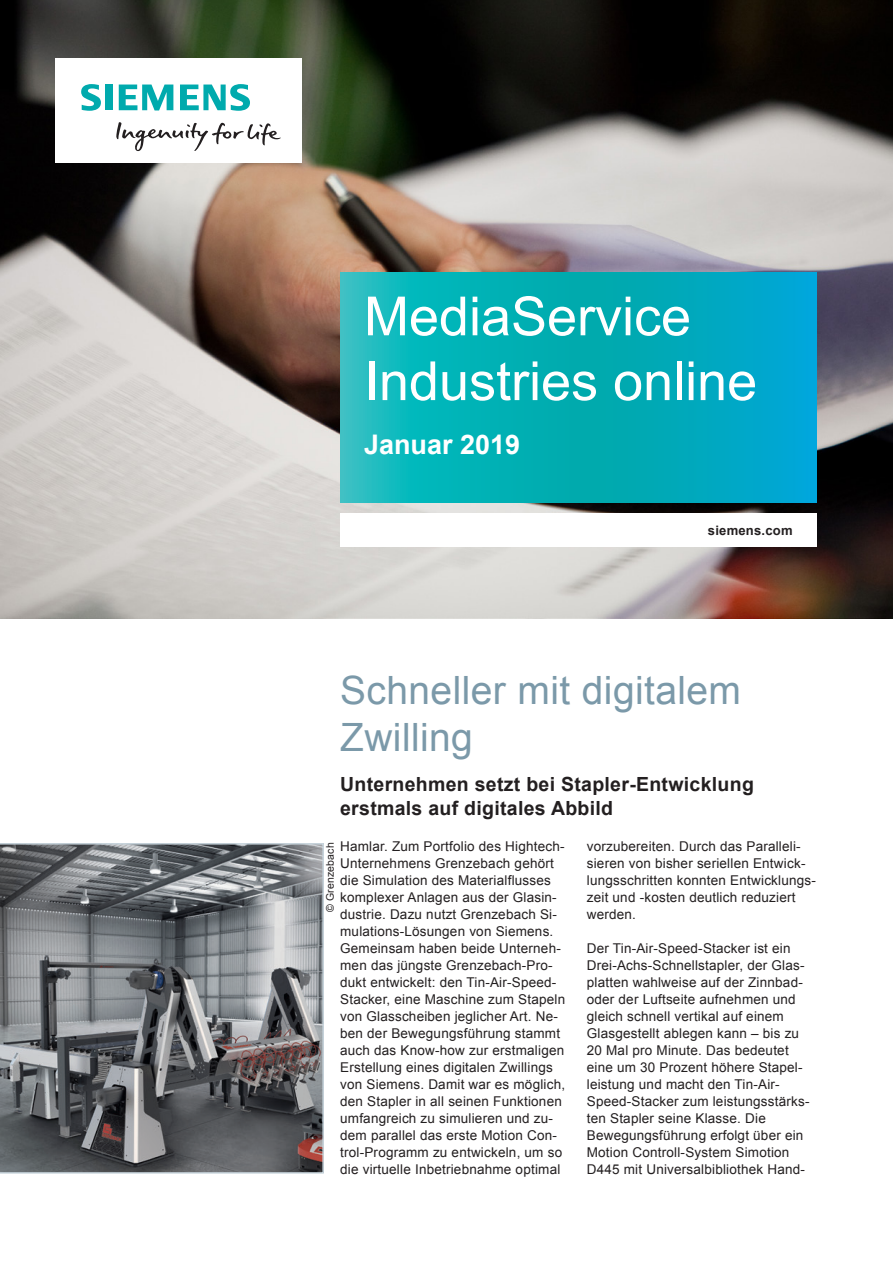
<style>
.page{position:relative;width:893px;height:1263px;background:#fff}
.page>*{position:absolute;margin:0;border:0;box-sizing:border-box;transform-origin:0 0}
.t1{font:54px/64.8px "Arial";color:#fff}
.t2{font:39px/46.8px "Arial";letter-spacing:.01em;color:#7b99a9}
.t3{font:700 27px "Arial";color:#fff}
.t4{font:700 19.5px/23.4px "Arial";letter-spacing:.015em;color:#231f20}
.t5{font:13.5px/17px "Arial";letter-spacing:.015em;color:#231f20}
.t6{font:700 13.05px "Arial";letter-spacing:.015em;color:#231f20}
.t7{font:10.5px "Arial";letter-spacing:.02em;color:#231f20}
</style>
<div class="page">
<img style="left:0;top:0;width:893px;height:619px">
<svg style="left:340px;top:272px;width:476px;height:230px;background:#05aebc"></svg>
<div style="left:340px;top:514px;width:476px;height:33px;background:#fff"></div>
<div style="left:55px;top:58px;width:246px;height:104px;background:#fff"></div>
<svg style="left:116px;top:122px;width:165px;height:29px"></svg>
<svg style="left:81px;top:84px;width:31px;height:27px"></svg>
<svg style="left:119px;top:85px;width:54px;height:25px"></svg>
<svg style="left:180px;top:84px;width:70px;height:27px"></svg>
<svg style="left:0;top:843px;width:324px;height:331px;background:#717377"></svg>
<h1 class="t1" style="left:364px;top:284px;width:395px">MediaService<br>Industries online</h1>
<h3 class="t3" style="left:364px;top:427px;width:158px">Januar 2019</h3>
<p class="t6" style="left:708px;top:522px;width:86px">siemens.com</p>
<h2 class="t2" style="left:340px;top:667px;width:402px">Schneller mit digitalem<br>Zwilling</h2>
<h3 class="t4" style="left:340px;top:773px;width:415px">Unternehmen setzt bei Stapler-Entwicklung erstmals auf digitales Abbild</h3>
<p class="t5" style="left:340px;top:837px;width:227px">Hamlar. Zum Portfolio des Hightech-Unternehmens Grenzebach gehört die Simulation des Materialflusses komplexer Anlagen aus der Glasin&shy;dustrie. Dazu nutzt Grenzebach Si&shy;mulations-Lösungen von Siemens.<br>Gemeinsam haben beide Unterneh&shy;men das jüngste Grenzebach-Pro&shy;dukt entwickelt: den Tin-Air-Speed-Stacker, eine Maschine zum Stapeln von Glasscheiben jeglicher Art. Ne&shy;ben der Bewegungsführung stammt auch das Know-how zur erstmaligen Erstellung eines digitalen Zwillings von Siemens. Damit war es möglich, den Stapler in all seinen Funktionen umfangreich zu simulieren und zu&shy;dem parallel das erste Motion Con&shy;trol-Programm zu entwickeln, um so die virtuelle Inbetriebnahme optimal</p>
<p class="t5" style="left:587px;top:837px;width:231px">vorzubereiten. Durch das Paralleli&shy;sieren von bisher seriellen Entwick&shy;lungsschritten konnten Entwicklungs&shy;zeit und -kosten deutlich reduziert werden.</p>
<p class="t7" style="left:323px;top:912px;width:72px;rotate:-90deg">© Grenzebach</p>
<p class="t5" style="left:587px;top:939px;width:224px">Der Tin-Air-Speed-Stacker ist ein Drei-Achs-Schnellstapler, der Glas&shy;platten wahlweise auf der Zinnbad&shy;oder der Luftseite aufnehmen und gleich schnell vertikal auf einem Glasgestellt ablegen kann – bis zu 20 Mal pro Minute. Das bedeutet eine um 30 Prozent höhere Stapel&shy;leistung und macht den Tin-Air-Speed-Stacker zum leistungsstärks&shy;ten Stapler seine Klasse. Die Bewegungsführung erfolgt über ein Motion Controll-System Simotion D445 mit Universalbibliothek Hand-</p>
</div>
